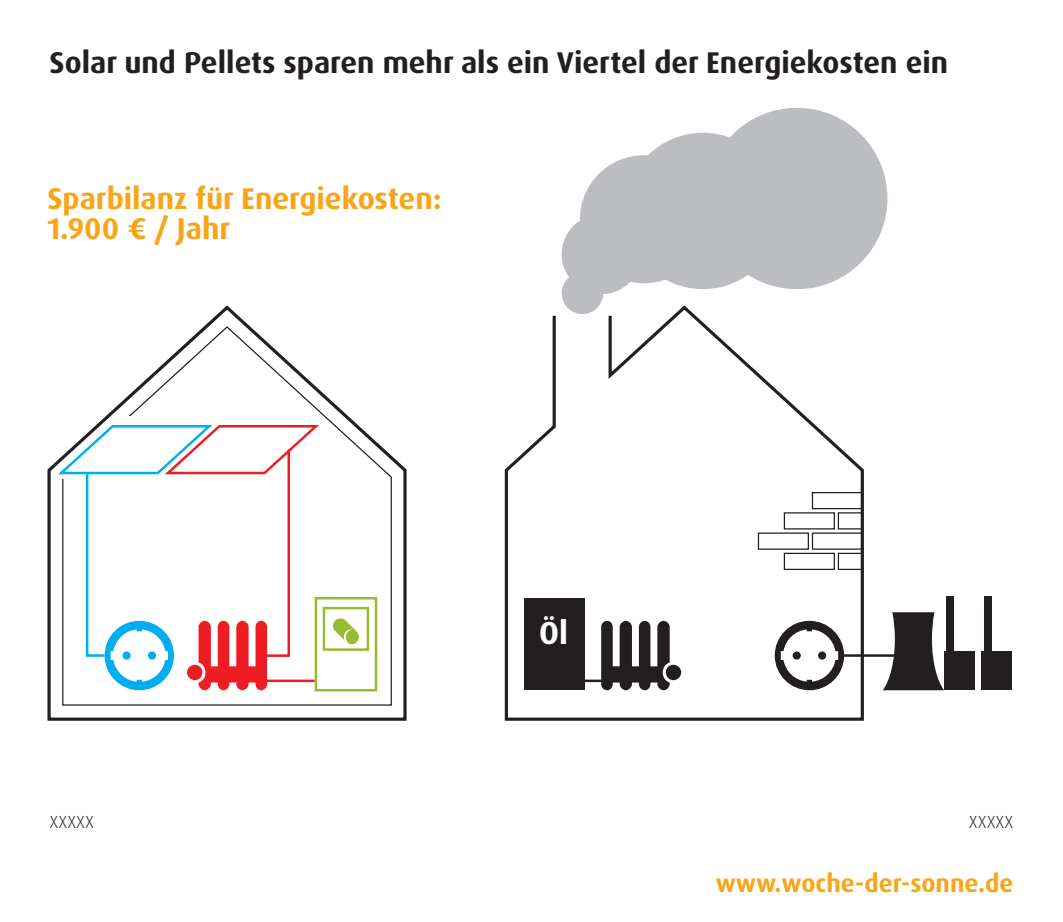
<style>
.page{position:relative;width:1063px;height:922px;background:#fff}
.page>*{position:absolute;margin:0;border:0;box-sizing:border-box;transform-origin:0 0}
.TI2{font:700 31.75px "Dax OT";color:#fff}
.TI2-2{font:700 30px "Dax OT";color:#231f20}
.TI2-3{font:700 30px "Dax OT";color:#f9a51b}
.TI2-4{font:700 25px "Dax OT";color:#f9a51b}
.TI2-5{font:300 17.5px "Dax OT";color:#231f20}
</style>
<div class="page">
<svg style="left:504px;top:303px;width:360px;height:418px"></svg>
<div style="left:562px;top:272px;width:41px;height:42px;background:#bcbdc0;border-radius:50%"></div>
<div style="left:562px;top:214px;width:79px;height:80px;background:#bcbdc0;border-radius:50%"></div>
<div style="left:580px;top:155px;width:128px;height:128px;background:#bcbdc0;border-radius:50%"></div>
<div style="left:625px;top:133px;width:156px;height:156px;background:#bcbdc0;border-radius:50%"></div>
<div style="left:706px;top:108px;width:181px;height:181px;background:#bcbdc0;border-radius:50%"></div>
<svg style="left:47px;top:305px;width:360px;height:416px"></svg>
<div style="left:525px;top:598px;width:60px;height:92px;background:#231f20"></div>
<svg style="left:585px;top:620px;width:96px;height:70px"></svg>
<svg style="left:55px;top:422px;width:323px;height:270px"></svg>
<svg style="left:775px;top:612px;width:169px;height:78px"></svg>
<div style="left:944px;top:651px;width:30px;height:39px;background:#231f20"></div>
<div style="left:982px;top:651px;width:30px;height:39px;background:#231f20"></div>
<div style="left:947px;top:596px;width:7px;height:66px;background:#231f20"></div>
<div style="left:984px;top:596px;width:8px;height:66px;background:#231f20"></div>
<div style="left:812px;top:532px;width:51px;height:17px;border:1px solid #231f20"></div>
<div style="left:812px;top:492px;width:51px;height:17px;border:1px solid #231f20"></div>
<div style="left:758px;top:532px;width:51px;height:17px;border:1px solid #231f20"></div>
<div style="left:784px;top:512px;width:51px;height:17px;border:1px solid #231f20"></div>
<div style="left:784px;top:552px;width:51px;height:18px;border:1px solid #231f20"></div>
<div style="left:838px;top:512px;width:25px;height:17px;border:1px solid #231f20"></div>
<div style="left:838px;top:552px;width:25px;height:18px;border:1px solid #231f20"></div>
<p class="TI2-2" style="left:50px;top:44px;width:900px">Solar und Pellets sparen mehr als ein Viertel der Energiekosten ein</p>
<p class="TI2-3" style="left:47px;top:179px;width:396px">Sparbilanz für Energiekosten:</p>
<p class="TI2-3" style="left:47px;top:209px;width:184px">1.900 € / Jahr</p>
<p class="TI2" style="left:539px;top:612px;width:30px">Öl</p>
<p class="TI2-5" style="left:50px;top:810px;width:46px">XXXXX</p>
<p class="TI2-5" style="left:969px;top:810px;width:46px">XXXXX</p>
<p class="TI2-4" style="left:716px;top:867px;width:299px">www.woche-der-sonne.de</p>
</div>
